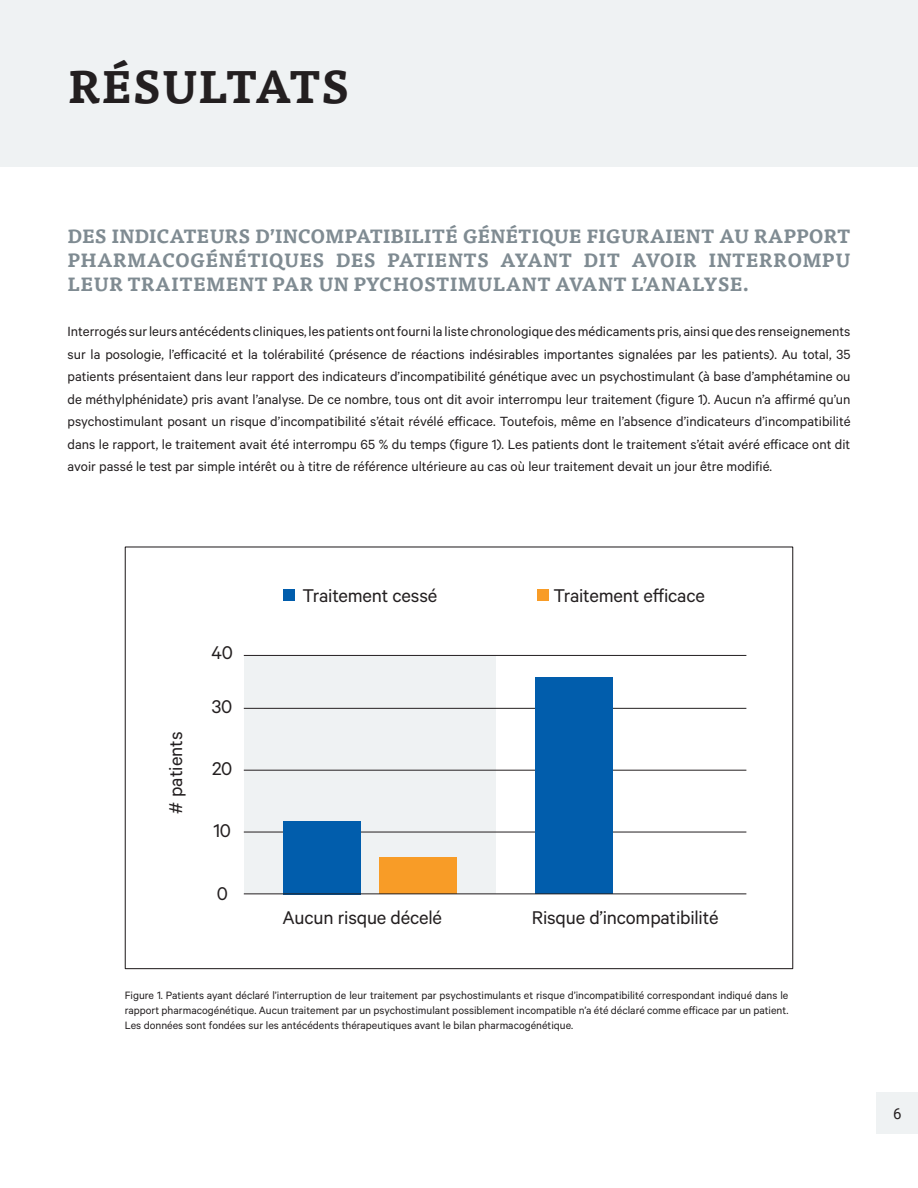
<style>
.page{position:relative;width:918px;height:1188px;background:#fff}
.page>*{position:absolute;margin:0;border:0;box-sizing:border-box;transform-origin:0 0}
.t1{font:700 45px "Tisa OT";letter-spacing:.005em;color:#231f20}
.t2{font:20.85px "Calibre";letter-spacing:-.01em;color:#231f20}
.t3{font:700 18.9px/24px "Tisa OT";letter-spacing:.01em;color:#7f8b92;text-align:justify}
.t4{font:15px/22.5px "Calibre";color:#231f20;text-align:justify}
.t5{font:15px "Roboto";color:#231f20}
.t6{font:12px/15px "Calibre";color:#231f20;text-align:justify}
</style>
<div class="page">
<div style="left:877px;top:1093px;width:41px;height:41px;background:#eff2f3"></div>
<div style="left:0;top:0;width:918px;height:166px;background:#eff2f3"></div>
<div style="left:244px;top:655px;width:251px;height:239px;background:#eff2f3"></div>
<hr style="left:244px;top:655px;width:502px;height:1px;background:#231f20">
<hr style="left:244px;top:708px;width:502px;height:1px;background:#231f20">
<hr style="left:244px;top:770px;width:502px;height:1px;background:#231f20">
<hr style="left:244px;top:832px;width:502px;height:1px;background:#231f20">
<div style="left:283px;top:821px;width:78px;height:73px;background:#015dac"></div>
<div style="left:379px;top:858px;width:78px;height:36px;background:#f89c27"></div>
<div style="left:535px;top:678px;width:78px;height:216px;background:#015dac"></div>
<div style="left:283px;top:589px;width:11px;height:12px;background:#015dac"></div>
<div style="left:537px;top:589px;width:11px;height:12px;background:#f89c27"></div>
<hr style="left:244px;top:894px;width:502px;height:1px;background:#231f20">
<h1 class="t1" style="left:68px;top:59px;width:283px">RÉSULTATS</h1>
<p class="t3" style="left:68px;top:225px;width:784px">DES INDICATEURS D’INCOMPATIBILITÉ GÉNÉTIQUE FIGURAIENT AU RAPPORT PHARMACOGÉNÉTIQUES DES PATIENTS AYANT DIT AVOIR INTERROMPU LEUR TRAITEMENT PAR UN PYCHOSTIMULANT AVANT L’ANALYSE.</p>
<p class="t4" style="left:68px;top:320px;width:785px">Interrogés sur leurs antécédents cliniques, les patients ont fourni la liste chronologique des médicaments pris, ainsi que des renseignements sur la posologie, l’efficacité et la tolérabilité (présence de réactions indésirables importantes signalées par les patients). Au total, 35 patients présentaient dans leur rapport des indicateurs d’incompatibilité génétique avec un psychostimulant (à base d’amphétamine ou de méthylphénidate) pris avant l’analyse. De ce nombre, tous ont dit avoir interrompu leur traitement (figure 1). Aucun n’a affirmé qu’un psychostimulant posant un risque d’incompatibilité s’était révélé efficace. Toutefois, même en l’absence d’indicateurs d’incompatibilité dans le rapport, le traitement avait été interrompu 65 % du temps (figure 1). Les patients dont le traitement s’était avéré efficace ont dit avoir passé le test par simple intérêt ou à titre de référence ultérieure au cas où leur traitement devait un jour être modifié.</p>
<h2 class="t2" style="left:164px;top:814px;width:83px;rotate:-90deg"># patients</h2>
<h2 class="t2" style="left:211px;top:640px;width:23px">40</h2>
<h2 class="t2" style="left:212px;top:694px;width:22px">30</h2>
<h2 class="t2" style="left:212px;top:756px;width:22px">20</h2>
<h2 class="t2" style="left:213px;top:819px;width:19px">10</h2>
<h2 class="t2" style="left:217px;top:881px;width:13px">0</h2>
<h2 class="t2" style="left:303px;top:583px;width:136px">Traitement cessé</h2>
<h2 class="t2" style="left:553px;top:583px;width:153px">Traitement efficace</h2>
<h2 class="t2" style="left:283px;top:906px;width:161px">Aucun risque décelé</h2>
<h2 class="t2" style="left:532px;top:906px;width:188px">Risque d’incompatibilité</h2>
<p class="t6" style="left:125px;top:987px;width:665px">Figure 1. Patients ayant déclaré l’interruption de leur traitement par psychostimulants et risque d’incompatibilité correspondant indiqué dans le rapport pharmacogénétique. Aucun traitement par un psychostimulant possiblement incompatible n’a été déclaré comme efficace par un patient.<br>Les données sont fondées sur les antécédents thérapeutiques avant le bilan pharmacogénétique.</p>
<p class="t5" style="left:893px;top:1103px;width:10px">6</p>
</div>
